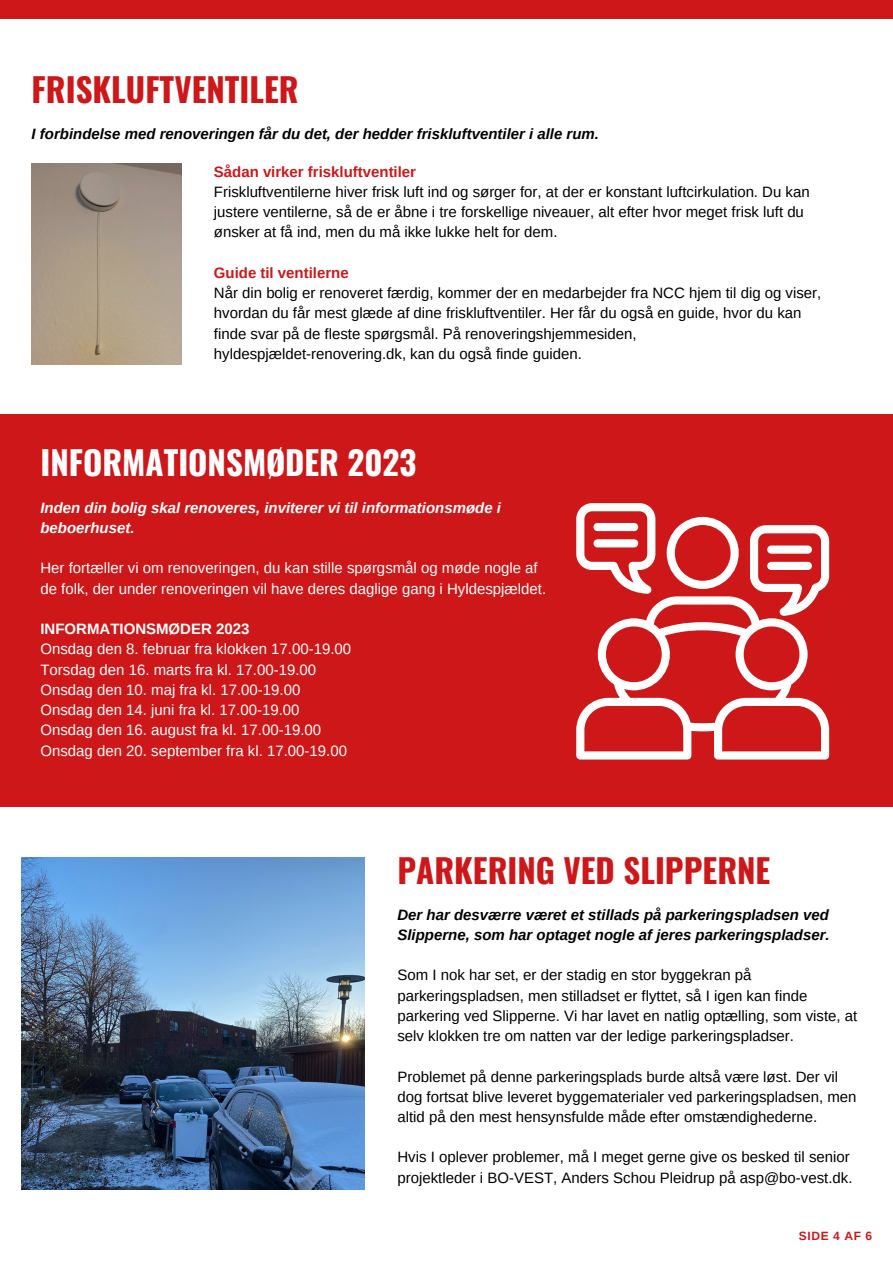
<style>
.page{position:relative;width:893px;height:1264px;background:#fff}
.page>*{position:absolute;margin:0;border:0;box-sizing:border-box;transform-origin:0 0}
.t1{font:700 33px "Oswald";color:#ce1719}
.t2{font:700 33px "Oswald";color:#fff}
.t3{font:15px/20.2px "Arimo";color:#000}
.t4{font:15px/20.2px "Arimo";color:#fff}
.t5{font:italic 700 15px/20.2px "Arimo";color:#000}
.t6{font:italic 700 15px/20.2px "Arimo";color:#fff}
.t7{font:700 15px "Arimo";color:#ce1719}
.t8{font:700 15px "Arimo";color:#fff}
.t9{font:700 12px "Arimo";letter-spacing:.05em;color:#ce1719}
</style>
<div class="page">
<div style="left:0;top:0;width:892px;height:19px;background:#ce1719"></div>
<img style="left:32px;top:164px;width:149px;height:201px">
<div style="left:0;top:414px;width:892px;height:392px;background:#ce1719"></div>
<svg style="left:576px;top:503px;width:253px;height:256px"></svg>
<div style="left:593px;top:523px;width:45px;height:8px;background:#fff;border-radius:4px"></div>
<div style="left:767px;top:545px;width:44px;height:8px;background:#fff;border-radius:4px"></div>
<div style="left:593px;top:539px;width:45px;height:8px;background:#fff;border-radius:4px"></div>
<div style="left:767px;top:562px;width:44px;height:8px;background:#fff;border-radius:4px"></div>
<img style="left:21px;top:857px;width:343px;height:332px">
<p class="t1" style="left:32px;top:64px;width:268px">FRISKLUFTVENTILER</p>
<p class="t5" style="left:32px;top:124px;width:569px">I forbindelse med renoveringen får du det, der hedder friskluftventiler i alle rum.</p>
<p class="t7" style="left:214px;top:163px;width:204px">Sådan virker friskluftventiler</p>
<p class="t3" style="left:214px;top:182px;width:597px">Friskluftventilerne hiver frisk luft ind og sørger for, at der er konstant luftcirkulation. Du kan justere ventilerne, så de er åbne i tre forskellige niveauer, alt efter hvor meget frisk luft du ønsker at få ind, men du må ikke lukke helt for dem.</p>
<p class="t7" style="left:214px;top:264px;width:136px">Guide til ventilerne</p>
<p class="t3" style="left:214px;top:283px;width:609px">Når din bolig er renoveret færdig, kommer der en medarbejder fra NCC hjem til dig og viser, hvordan du får mest glæde af dine friskluftventiler. Her får du også en guide, hvor du kan finde svar på de fleste spørgsmål. På renoveringshjemmesiden,</p>
<p class="t3" style="left:214px;top:343px;width:369px">hyldespjældet-renovering.dk, kan du også finde guiden.</p>
<p class="t2" style="left:40px;top:437px;width:377px">INFORMATIONSMØDER 2023</p>
<p class="t6" style="left:40px;top:497px;width:462px">Inden din bolig skal renoveres, inviterer vi til informationsmøde i beboerhuset.</p>
<p class="t4" style="left:40px;top:558px;width:507px">Her fortæller vi om renoveringen, du kan stille spørgsmål og møde nogle af de folk, der under renoveringen vil have deres daglige gang i Hyldespjældet.</p>
<p class="t8" style="left:40px;top:620px;width:210px">INFORMATIONSMØDER 2023</p>
<p class="t4" style="left:40px;top:639px;width:312px">Onsdag den 8. februar fra klokken 17.00-19.00</p>
<p class="t4" style="left:40px;top:659px;width:277px">Torsdag den 16. marts fra kl. 17.00-19.00</p>
<p class="t4" style="left:40px;top:679px;width:261px">Onsdag den 10. maj fra kl. 17.00-19.00</p>
<p class="t4" style="left:40px;top:699px;width:261px">Onsdag den 14. juni fra kl. 17.00-19.00</p>
<p class="t4" style="left:40px;top:720px;width:282px">Onsdag den 16. august fra kl. 17.00-19.00</p>
<p class="t4" style="left:40px;top:740px;width:308px">Onsdag den 20. september fra kl. 17.00-19.00</p>
<p class="t1" style="left:397px;top:844px;width:374px">PARKERING VED SLIPPERNE</p>
<p class="t5" style="left:397px;top:904px;width:434px">Der har desværre været et stillads på parkeringspladsen ved<br>Slipperne, som har optaget nogle af jeres parkeringspladser.</p>
<p class="t3" style="left:397px;top:964px;width:461px">Som I nok har set, er der stadig en stor byggekran på parkeringspladsen, men stilladset er flyttet, så I igen kan finde parkering ved Slipperne. Vi har lavet en natlig optælling, som viste, at selv klokken tre om natten var der ledige parkeringspladser.</p>
<p class="t3" style="left:397px;top:1066px;width:460px">Problemet på denne parkeringsplads burde altså være løst. Der vil dog fortsat blive leveret byggematerialer ved parkeringspladsen, men altid på den mest hensynsfulde måde efter omstændighederne.</p>
<p class="t3" style="left:397px;top:1147px;width:456px">Hvis I oplever problemer, må I meget gerne give os besked til senior projektleder i BO-VEST, Anders Schou Pleidrup på asp@bo-vest.dk.</p>
<p class="t9" style="left:798px;top:1228px;width:75px">SIDE 4 AF 6</p>
</div>
